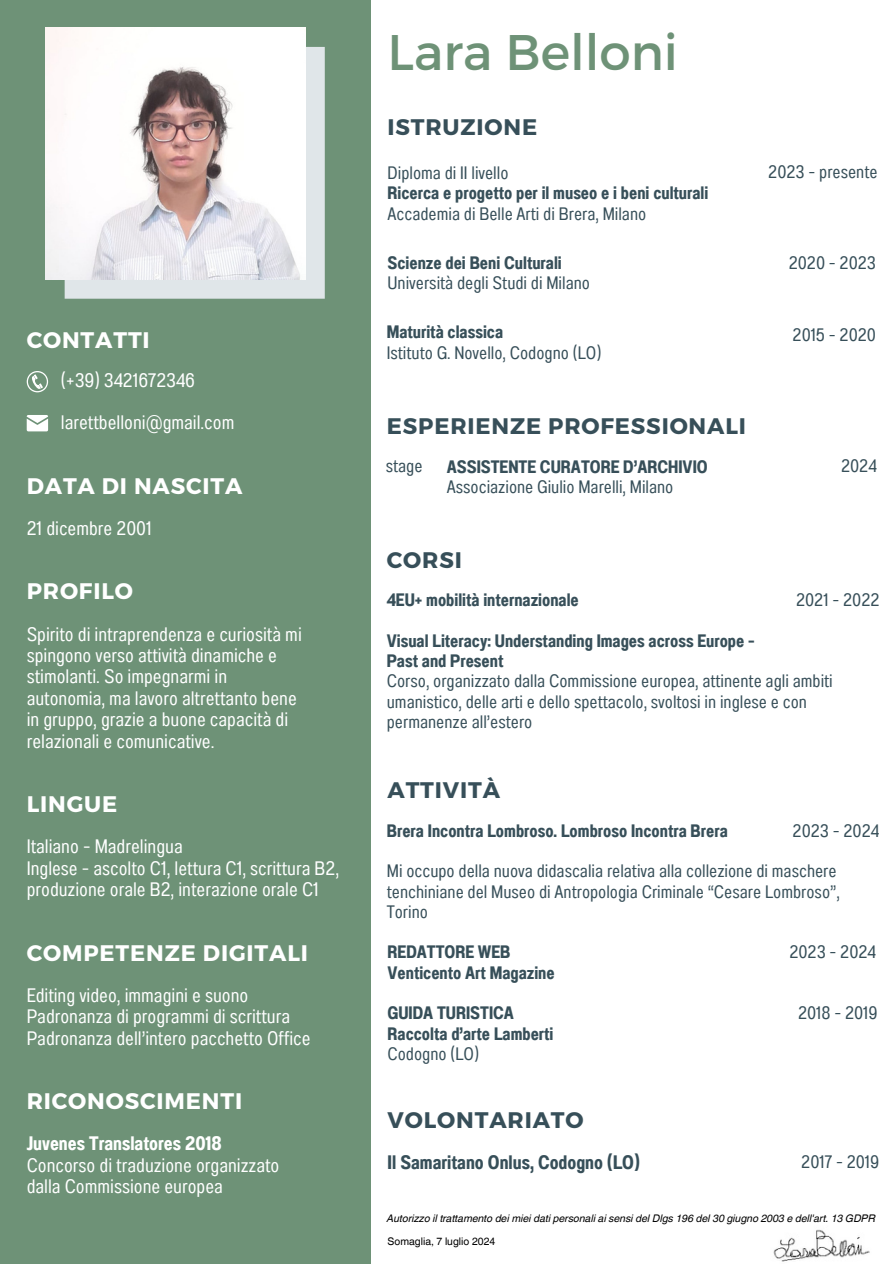
<style>
.page{position:relative;width:894px;height:1264px;background:#fff}
.page>*{position:absolute;margin:0;border:0;box-sizing:border-box;transform-origin:0 0}
.t1{font:49.95px "Montserrat";color:#6e9277}
.t2{font:700 22.5px "Montserrat";letter-spacing:.04em;color:#fff}
.t3{font:700 22.5px "Montserrat";letter-spacing:.04em;color:#374f59}
.t4{font:19.5px/21.3px "Anantason Wd 62";color:#fff}
.t5{font:19.5px "Anantason Bold Wd 62";color:#374f59}
.t6{font:18px/20.2px "Anantason Wd 62";color:#374f59}
.t7{font:18px/20.2px "Anantason Bold Wd 62";color:#374f59}
.t8{font:italic 10.5px "Helvetica World";color:#000}
.t9{font:10.5px "Helvetica World";color:#000}
.s1{font-family:"Anantason Bold Wd 62"}
.s2{font-family:"Anantason Wd 62"}
</style>
<div class="page">
<div style="left:0;top:0;width:370px;height:1263px;background:#6e9277"></div>
<div style="left:65px;top:47px;width:260px;height:252px;background:#e0e6e9"></div>
<img style="left:46px;top:28px;width:260px;height:252px">
<svg style="left:27px;top:371px;width:21px;height:21px"></svg>
<svg style="left:27px;top:415px;width:21px;height:16px"></svg>
<img style="left:773px;top:1229px;width:97px;height:33px">
<h5 class="t2" style="left:27px;top:325px;width:124px">CONTATTI</h5>
<h2 class="t4" style="left:61px;top:370px;width:136px">(+39) 3421672346</h2>
<p class="t4" style="left:61px;top:411px;width:175px">larettbelloni@gmail.com</p>
<h5 class="t2" style="left:27px;top:471px;width:217px">DATA DI NASCITA</h5>
<h5 class="t4" style="left:27px;top:517px;width:126px">21 dicembre 2001</h5>
<h5 class="t2" style="left:27px;top:577px;width:108px">PROFILO</h5>
<h2 class="t4" style="left:27px;top:623px;width:276px">Spirito di intraprendenza e curiosità mi spingono verso attività dinamiche e stimolanti. So impegnarmi in autonomia, ma lavoro altrettanto bene in gruppo, grazie a buone capacità di relazionali e comunicative.</h2>
<h2 class="t2" style="left:27px;top:789px;width:92px">LINGUE</h2>
<h5 class="t4" style="left:27px;top:835px;width:314px">Italiano - Madrelingua<br>Inglese - ascolto C1, lettura C1, scrittura B2, produzione orale B2, interazione orale C1</h5>
<h5 class="t2" style="left:27px;top:938px;width:283px">COMPETENZE DIGITALI</h5>
<h5 class="t4" style="left:27px;top:984px;width:285px">Editing video, immagini e suono<br>Padronanza di programmi di scrittura<br>Padronanza dell’intero pacchetto Office</h5>
<h5 class="t2" style="left:27px;top:1086px;width:217px">RICONOSCIMENTI</h5>
<h5 class="t4" style="left:27px;top:1132px;width:254px"><span class="s1">Juvenes Translatores 2018<br></span>Concorso di traduzione organizzato dalla Commissione europea</h5>
<p class="t1" style="left:387px;top:20px;width:292px">Lara Belloni</p>
<h2 class="t3" style="left:387px;top:112px;width:151px">ISTRUZIONE</h2>
<h5 class="t6" style="left:387px;top:163px;width:322px">Diploma di II livello<br><span class="s1">Ricerca e progetto per il museo e i beni culturali<br></span>Accademia di Belle Arti di Brera, Milano</h5>
<h5 class="t6" style="left:387px;top:252px;width:204px"><span class="s1">Scienze dei Beni Culturali<br></span>Università degli Studi di Milano</h5>
<h2 class="t6" style="left:387px;top:322px;width:216px"><span class="s1">Maturità classica<br></span>Istituto G. Novello, Codogno (LO)</h2>
<h3 class="t6" style="left:768px;top:162px;width:111px">2023 - presente</h3>
<h4 class="t6" style="left:788px;top:252px;width:89px">2020 - 2023</h4>
<h5 class="t6" style="left:792px;top:325px;width:85px">2015 - 2020</h5>
<h2 class="t3" style="left:387px;top:411px;width:360px">ESPERIENZE PROFESSIONALI</h2>
<h5 class="t6" style="left:446px;top:456px;width:262px"><span class="s1">ASSISTENTE CURATORE D’ARCHIVIO<br></span>Associazione Giulio Marelli, Milano</h5>
<h5 class="t6" style="left:385px;top:456px;width:38px">stage</h5>
<h5 class="t6" style="left:840px;top:456px;width:37px">2024</h5>
<h5 class="t3" style="left:387px;top:545px;width:76px">CORSI</h5>
<h5 class="t7" style="left:387px;top:590px;width:193px">4EU+ mobilità internazionale</h5>
<h5 class="t6" style="left:387px;top:630px;width:447px"><span class="s1">Visual Literacy: Understanding Images across Europe -<br>Past and Present<br></span>Corso, organizzato dalla Commissione europea, attinente agli ambiti umanistico, delle arti e dello spettacolo, svoltosi in inglese e con permanenze all’estero</h5>
<h5 class="t6" style="left:795px;top:590px;width:85px">2021 - 2022</h5>
<h5 class="t3" style="left:387px;top:775px;width:114px">ATTIVITÀ</h5>
<h1 class="t7" style="left:387px;top:820px;width:342px">Brera Incontra Lombroso. Lombroso Incontra Brera</h1>
<h2 class="t6" style="left:387px;top:861px;width:454px">Mi occupo della nuova didascalia relativa alla collezione di maschere tenchiniane del Museo di Antropologia Criminale “Cesare Lombroso”,<br>Torino</h2>
<h2 class="t6" style="left:792px;top:820px;width:88px">2023 - 2024</h2>
<h2 class="t7" style="left:387px;top:941px;width:169px">REDATTORE WEB<br>Venticento Art Magazine</h2>
<h2 class="t7" style="left:387px;top:1002px;width:128px">GUIDA TURISTICA</h2>
<h4 class="t7" style="left:387px;top:1023px;width:167px">Raccolta d’arte Lamberti<br><span class="s2">Codogno (LO)</span></h4>
<h5 class="t3" style="left:387px;top:1105px;width:197px">VOLONTARIATO</h5>
<h5 class="t5" style="left:387px;top:1151px;width:254px">Il Samaritano Onlus, Codogno (LO)</h5>
<h5 class="t6" style="left:789px;top:941px;width:88px">2023 - 2024</h5>
<h4 class="t6" style="left:797px;top:1002px;width:81px">2018 - 2019</h4>
<p class="t6" style="left:801px;top:1151px;width:79px">2017 - 2019</p>
<h2 class="t8" style="left:387px;top:1209px;width:490px">Autorizzo il trattamento dei miei dati personali ai sensi del Dlgs 196 del 30 giugno 2003 e dell'art. 13 GDPR</h2>
<h4 class="t9" style="left:387px;top:1234px;width:109px">Somaglia, 7 luglio 2024</h4>
</div>
